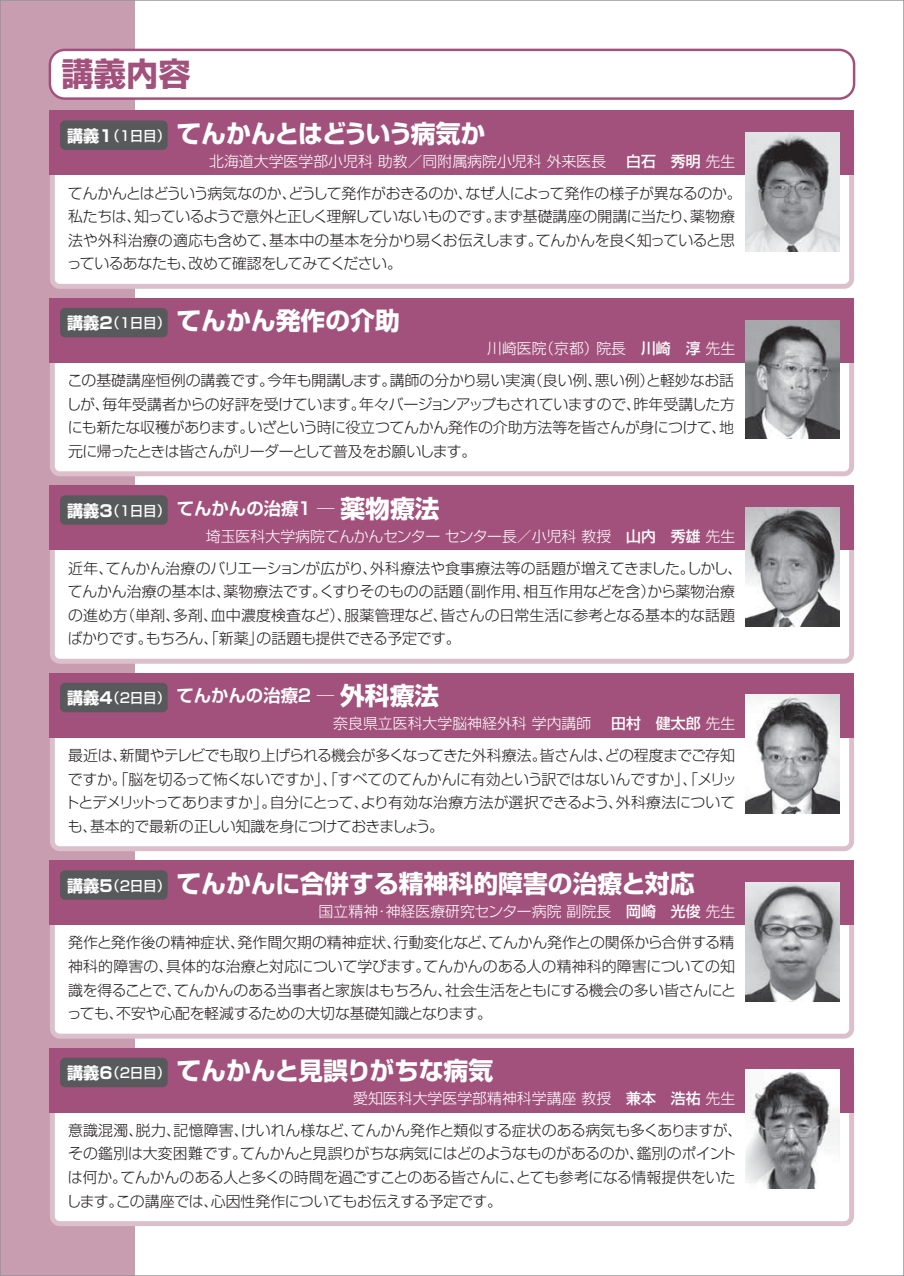
<style>
.page{position:relative;width:904px;height:1276px;background:#fff}
.page>*{position:absolute;margin:0;border:0;box-sizing:border-box;transform-origin:0 0}
.t1{font:32.2px "Shin Go Pro Bold 90 pv RKSJ H";color:#a2517c}
.t2{font:24.85px "Shin Go Pro Bold 90 pv RKSJ H";color:#fff}
.t3{font:24.85px "Shin Go Pro Bold 90 pv RKSJ H";letter-spacing:-.045em;color:#fff}
.t4{font:17.32px "Shin Go Pro De Bold 90 pv RKSJ H";color:#fff}
.t5{font:14.88px/23.6px "Shin Go Pro Light 90 pv RKSJ H";letter-spacing:-.01em;color:#231f20;text-align:justify}
.s1{font-size:16.1px}
.s2{font-family:"Shin Go Pro Medium 90 pv RKSJ H";font-size:13.65px}
.s3{color:#fff}
.s4{font-family:"Shin Go Pro Medium 90 pv RKSJ H";color:#fff}
.s5{font-family:"Shin Go Pro Bold 90 pv RKSJ H";font-size:24.85px}
</style>
<div class="page">
<div style="left:0;top:0;width:135px;height:1275px;background:#c99db0"></div>
<div style="left:50px;top:50px;width:803px;height:49px;background:#fff;border-radius:15px"></div>
<div style="left:49px;top:49px;width:806px;height:51px;border:2px solid #a2517c;border-radius:15px"></div>
<svg style="left:50px;top:362px;width:803px;height:114px"></svg>
<div style="left:50px;top:298px;width:803px;height:64px;background:#a2517c"></div>
<div style="left:60px;top:308px;width:108px;height:29px;background:#58595b;border-radius:5px"></div>
<img style="left:744px;top:320px;width:95px;height:119px">
<svg style="left:50px;top:175px;width:803px;height:114px"></svg>
<div style="left:50px;top:110px;width:803px;height:65px;background:#a2517c"></div>
<div style="left:60px;top:120px;width:108px;height:30px;background:#58595b;border-radius:5px"></div>
<img style="left:744px;top:133px;width:95px;height:118px">
<svg style="left:50px;top:550px;width:803px;height:113px"></svg>
<div style="left:50px;top:485px;width:803px;height:65px;background:#a2517c"></div>
<div style="left:60px;top:495px;width:108px;height:30px;background:#58595b;border-radius:5px"></div>
<svg style="left:50px;top:737px;width:803px;height:114px"></svg>
<div style="left:50px;top:673px;width:803px;height:64px;background:#a2517c"></div>
<div style="left:60px;top:683px;width:108px;height:29px;background:#58595b;border-radius:5px"></div>
<img style="left:744px;top:695px;width:95px;height:118px">
<img style="left:744px;top:507px;width:95px;height:119px">
<svg style="left:50px;top:1112px;width:803px;height:114px"></svg>
<div style="left:50px;top:1047px;width:803px;height:65px;background:#a2517c"></div>
<img style="left:744px;top:1069px;width:95px;height:119px">
<div style="left:60px;top:1057px;width:108px;height:30px;background:#58595b;border-radius:5px"></div>
<svg style="left:50px;top:924px;width:803px;height:114px"></svg>
<div style="left:50px;top:860px;width:803px;height:64px;background:#a2517c"></div>
<img style="left:744px;top:882px;width:95px;height:119px">
<div style="left:60px;top:870px;width:108px;height:29px;background:#58595b;border-radius:5px"></div>
<h1 class="t1" style="left:62px;top:62px;width:130px">講義内容</h1>
<h2 class="t3" style="left:67px;top:124px;width:419px"><span class="s1">講義1</span><span class="s2">（1日目）</span>てんかんとはどういう病気か</h2>
<p class="t5" style="left:68px;top:147px;width:675px;line-height:31.8px;text-indent:141px"><span class="s3">北海道大学医学部小児科 助教／同附属病院小児科 外来医長 　</span><span class="s4">白石　秀明</span> <span class="s3">先生</span>てんかんとはどういう病気なのか、どうして発作がおきるのか、なぜ人によって発作の様子が異なるのか。</p>
<p class="t5" style="left:67px;top:207px;width:669px">私たちは、知っているようで意外と正しく理解していないものです。まず基礎講座の開講に当たり、薬物療法や外科治療の適応も含めて、基本中の基本を分かり易くお伝えします。てんかんを良く知っていると思っているあなたも、改めて確認をしてみてください。</p>
<h2 class="t2" style="left:67px;top:311px;width:334px"><span class="s1">講義2</span><span class="s2">（1日目）</span>てんかん発作の介助</h2>
<p class="t5" style="left:67px;top:335px;width:669px;line-height:31.8px;text-align:right"><span class="s3">川崎医院（京都）院長　</span><span class="s4">川崎　淳</span> <span class="s3">先生<br></span>この基礎講座恒例の講義です。今年も開講します。講師の分かり易い実演（良い例、悪い例）と軽妙なお話</p>
<p class="t5" style="left:66px;top:394px;width:670px">しが、毎年受講者からの好評を受けています。年々バージョンアップもされていますので、昨年受講した方にも新たな収穫があります。いざという時に役立つてんかん発作の介助方法等を皆さんが身につけて、地元に帰ったときは皆さんがリーダーとして普及をお願いします。</p>
<p class="t4" style="left:67px;top:502px;width:374px"><sub>講義3</sub><span class="s2">（1日目）</span>てんかんの治療１ ─ <span class="s5">薬物療法</span></p>
<p class="t5" style="left:68px;top:522px;width:675px;line-height:31.8px;text-indent:138px"><span class="s3">埼玉医科大学病院てんかんセンター センター長／小児科 教授　</span><span class="s4">山内　秀雄</span> <span class="s3">先生</span>近年、てんかん治療のバリエーションが広がり、外科療法や食事療法等の話題が増えてきました。しかし、</p>
<p class="t5" style="left:68px;top:581px;width:668px">てんかん治療の基本は、薬物療法です。くすりそのものの話題（副作用、相互作用などを含）から薬物治療の進め方（単剤、多剤、血中濃度検査など）、服薬管理など、皆さんの日常生活に参考となる基本的な話題ばかりです。もちろん、「新薬」の話題も提供できる予定です。</p>
<p class="t4" style="left:67px;top:689px;width:373px"><sub>講義4</sub><span class="s2">（2日目）</span>てんかんの治療２ ─ <span class="s5">外科療法</span></p>
<p class="t5" style="left:68px;top:709px;width:668px;line-height:31.8px;text-align:right"><span class="s3">奈良県立医科大学脳神経外科 学内講師 　</span><span class="s4">田村　健太郎</span> <span class="s3">先生<br></span>最近は、新聞やテレビでも取り上げられる機会が多くなってきた外科療法。皆さんは、どの程度までご存知</p>
<p class="t5" style="left:65px;top:769px;width:673px">ですか。「脳を切るって怖くないですか」、「すべてのてんかんに有効という訳ではないんですか」、「メリットとデメリットってありますか」。自分にとって、より有効な治療方法が選択できるよう、外科療法についても、基本的で最新の正しい知識を身につけておきましょう。</p>
<h2 class="t2" style="left:67px;top:874px;width:628px"><span class="s1">講義5</span><span class="s2">（2日目）</span>てんかんに合併する精神科的障害の治療と対応</h2>
<p class="t5" style="left:68px;top:897px;width:668px;line-height:31.8px;text-align:right"><span class="s3">国立精神･神経医療研究センター病院 副院長　</span><span class="s4">岡崎　光俊</span> <span class="s3">先生<br></span>発作と発作後の精神症状、発作間欠期の精神症状、行動変化など、てんかん発作との関係から合併する精</p>
<p class="t5" style="left:67px;top:956px;width:670px">神科的障害の、具体的な治療と対応について学びます。てんかんのある人の精神科的障害についての知識を得ることで、てんかんのある当事者と家族はもちろん、社会生活をともにする機会の多い皆さんにとっても、不安や心配を軽減するための大切な基礎知識となります。</p>
<h2 class="t2" style="left:67px;top:1061px;width:427px"><span class="s1">講義6</span><span class="s2">（2日目）</span>てんかんと見誤りがちな病気</h2>
<p class="t5" style="left:68px;top:1084px;width:675px;line-height:31.8px;text-indent:285px"><span class="s3">愛知医科大学医学部精神科学講座 教授　</span><span class="s4">兼本　浩祐</span> <span class="s3">先生</span>意識混濁、脱力、記憶障害、けいれん様など、てんかん発作と類似する症状のある病気も多くありますが、</p>
<p class="t5" style="left:66px;top:1144px;width:670px">その鑑別は大変困難です。てんかんと見誤りがちな病気にはどのようなものがあるのか、鑑別のポイントは何か。てんかんのある人と多くの時間を過ごすことのある皆さんに、とても参考になる情報提供をいたします。この講座では、心因性発作についてもお伝えする予定です。</p>
</div>
